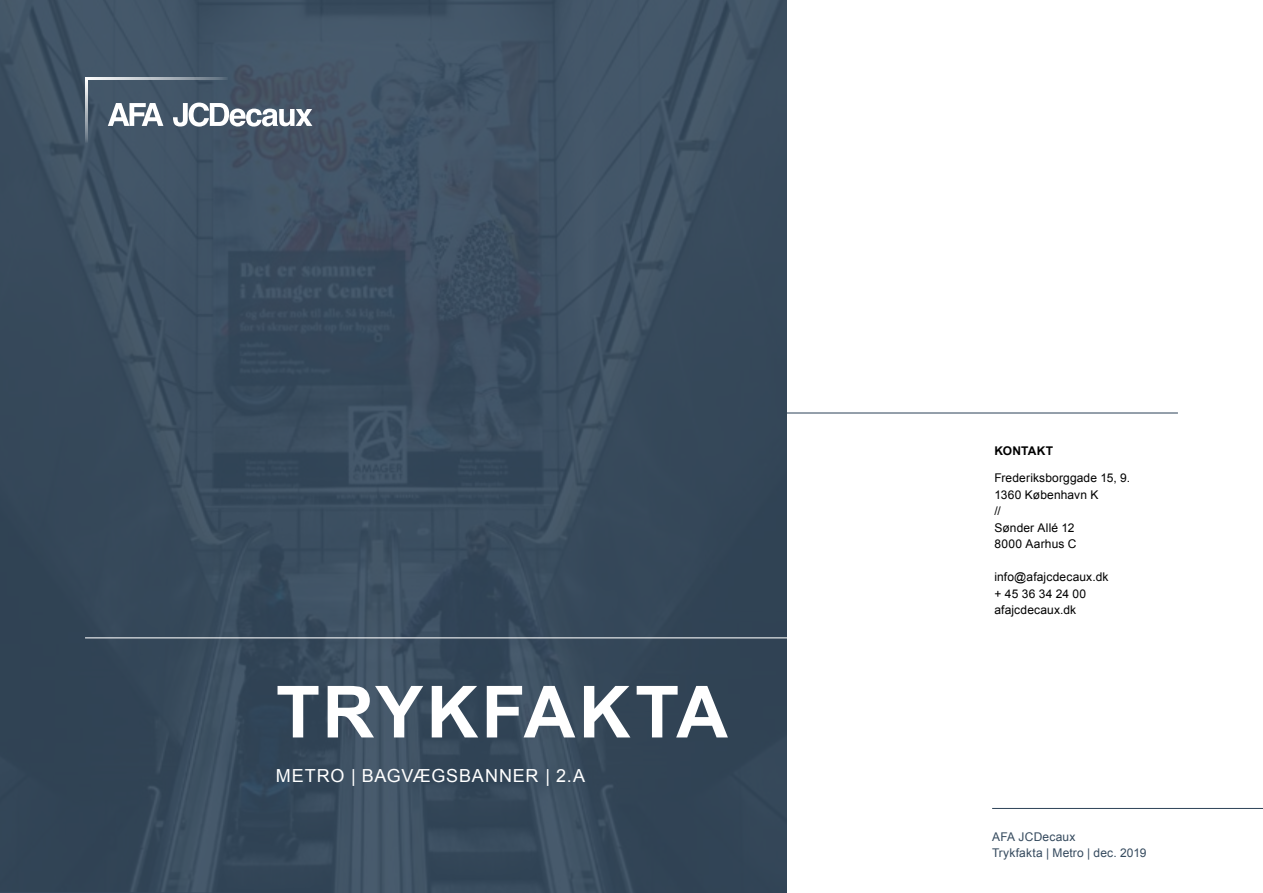
<style>
.page{position:relative;width:1263px;height:893px;background:#fff}
.page>*{position:absolute;margin:0;border:0;box-sizing:border-box;transform-origin:0 0}
.t1{font:700 72px "Arial";letter-spacing:.035em;color:#fff}
.t2{font:18px "Arial";letter-spacing:.045em;color:#fff}
.t3{font:12px/16.5px "Arial";letter-spacing:.01em;color:#000}
.t4{font:12px/16.5px "Arial";letter-spacing:.015em;color:#354a5e}
.t5{font:700 12px "Arial";letter-spacing:.015em;color:#000}
</style>
<div class="page">
<hr style="left:992px;top:808px;width:271px;height:1px;background:#354a5e">
<hr style="left:787px;top:412px;width:391px;height:1px;background:#354a5e">
<img style="left:0;top:0;width:787px;height:893px">
<hr style="left:85px;top:77px;width:143px;height:3px;background:#fff">
<hr style="left:85px;top:80px;width:3px;height:62px;background:#fff">
<svg style="left:108px;top:103px;width:55px;height:23px"></svg>
<svg style="left:173px;top:103px;width:139px;height:24px"></svg>
<hr style="left:85px;top:637px;width:822px;height:1px;background:#fff">
<h1 class="t1" style="left:276px;top:665px;width:454px">TRYKFAKTA</h1>
<h2 class="t2" style="left:276px;top:764px;width:311px">METRO | BAGVÆGSBANNER | 2.A</h2>
<p class="t5" style="left:994px;top:443px;width:60px">KONTAKT</p>
<p class="t3" style="left:994px;top:470px;width:137px">Frederiksborggade 15, 9.<br>1360 København K<br>//<br>Sønder Allé 12<br>8000 Aarhus C</p>
<p class="t3" style="left:994px;top:569px;width:116px">info@afajcdecaux.dk + 45 36 34 24 00 afajcdecaux.dk</p>
<p class="t4" style="left:992px;top:828px;width:156px">AFA JCDecaux<br>Trykfakta | Metro | dec. 2019</p>
</div>
